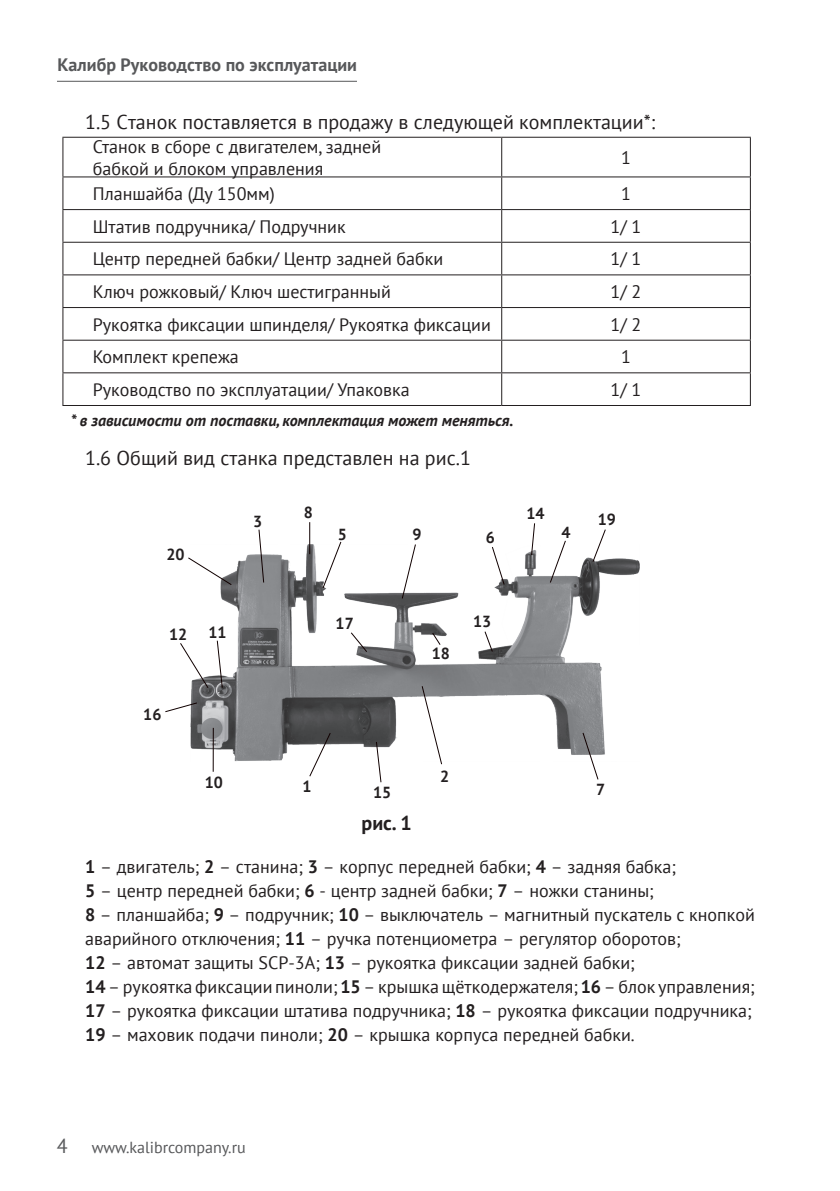
<style>
.page{position:relative;width:840px;height:1191px;background:#fff}
.page>*{position:absolute;margin:0;border:0;box-sizing:border-box;transform-origin:0 0}
.t1{font:20px "PT Sans";color:#231f20}
.t2{font:700 20px "PT Sans";color:#231f20}
.t3{font:18px/24px "PT Sans";color:#231f20}
.t4{font:700 18px "PT Sans";color:#57585a}
.t5{font:italic 700 16px "PT Sans";color:#231f20}
.t6{font:700 16px "PT Sans";color:#231f20}
.t7{font:16px "PT Sans";color:#57585a}
.s1{font-weight:700}
.s2{font-size:20px}
</style>
<div class="page">
<hr style="left:57px;top:81px;width:300px;height:1px;background:#57585a">
<hr style="left:62px;top:137px;width:439px;height:1px;background:#231f20">
<hr style="left:62px;top:138px;width:1px;height:38px;background:#231f20">
<hr style="left:501px;top:137px;width:249px;height:1px;background:#231f20">
<hr style="left:501px;top:138px;width:1px;height:38px;background:#231f20">
<hr style="left:749px;top:138px;width:1px;height:38px;background:#231f20">
<hr style="left:62px;top:176px;width:439px;height:1px;background:#231f20">
<hr style="left:62px;top:177px;width:1px;height:32px;background:#231f20">
<hr style="left:501px;top:176px;width:249px;height:1px;background:#231f20">
<hr style="left:501px;top:177px;width:1px;height:32px;background:#231f20">
<hr style="left:749px;top:177px;width:1px;height:32px;background:#231f20">
<hr style="left:62px;top:209px;width:439px;height:1px;background:#231f20">
<hr style="left:62px;top:210px;width:1px;height:32px;background:#231f20">
<hr style="left:501px;top:209px;width:249px;height:1px;background:#231f20">
<hr style="left:501px;top:210px;width:1px;height:32px;background:#231f20">
<hr style="left:749px;top:210px;width:1px;height:32px;background:#231f20">
<hr style="left:62px;top:242px;width:439px;height:1px;background:#231f20">
<hr style="left:62px;top:243px;width:1px;height:31px;background:#231f20">
<hr style="left:501px;top:242px;width:249px;height:1px;background:#231f20">
<hr style="left:501px;top:243px;width:1px;height:31px;background:#231f20">
<hr style="left:749px;top:243px;width:1px;height:31px;background:#231f20">
<hr style="left:62px;top:274px;width:439px;height:1px;background:#231f20">
<hr style="left:62px;top:275px;width:1px;height:32px;background:#231f20">
<hr style="left:501px;top:274px;width:249px;height:1px;background:#231f20">
<hr style="left:501px;top:275px;width:1px;height:32px;background:#231f20">
<hr style="left:749px;top:275px;width:1px;height:32px;background:#231f20">
<hr style="left:62px;top:307px;width:439px;height:1px;background:#231f20">
<hr style="left:62px;top:308px;width:1px;height:32px;background:#231f20">
<hr style="left:501px;top:307px;width:249px;height:1px;background:#231f20">
<hr style="left:501px;top:308px;width:1px;height:32px;background:#231f20">
<hr style="left:749px;top:308px;width:1px;height:32px;background:#231f20">
<hr style="left:62px;top:340px;width:439px;height:1px;background:#231f20">
<hr style="left:62px;top:341px;width:1px;height:31px;background:#231f20">
<hr style="left:501px;top:340px;width:249px;height:1px;background:#231f20">
<hr style="left:501px;top:341px;width:1px;height:31px;background:#231f20">
<hr style="left:749px;top:341px;width:1px;height:31px;background:#231f20">
<hr style="left:62px;top:372px;width:439px;height:1px;background:#231f20">
<hr style="left:62px;top:373px;width:1px;height:32px;background:#231f20">
<hr style="left:501px;top:372px;width:249px;height:1px;background:#231f20">
<hr style="left:501px;top:373px;width:1px;height:32px;background:#231f20">
<hr style="left:749px;top:373px;width:1px;height:32px;background:#231f20">
<hr style="left:62px;top:405px;width:439px;height:1px;background:#231f20">
<hr style="left:501px;top:405px;width:249px;height:1px;background:#231f20">
<img style="left:191px;top:544px;width:448px;height:217px">
<svg style="left:308px;top:731px;width:23px;height:46px"></svg>
<svg style="left:421px;top:685px;width:21px;height:80px"></svg>
<svg style="left:258px;top:529px;width:6px;height:54px"></svg>
<svg style="left:548px;top:540px;width:18px;height:44px"></svg>
<svg style="left:581px;top:731px;width:18px;height:49px"></svg>
<hr style="left:309px;top:522px;width:1px;height:32px;background:#100000">
<svg style="left:401px;top:544px;width:15px;height:55px"></svg>
<hr style="left:212px;top:728px;width:2px;height:43px;background:#100000">
<svg style="left:216px;top:639px;width:7px;height:50px"></svg>
<svg style="left:180px;top:642px;width:29px;height:47px"></svg>
<svg style="left:321px;top:541px;width:21px;height:48px"></svg>
<svg style="left:491px;top:546px;width:14px;height:40px"></svg>
<svg style="left:530px;top:523px;width:5px;height:33px"></svg>
<svg style="left:188px;top:556px;width:44px;height:30px"></svg>
<svg style="left:375px;top:741px;width:7px;height:42px"></svg>
<svg style="left:591px;top:529px;width:15px;height:34px"></svg>
<svg style="left:165px;top:701px;width:33px;height:12px"></svg>
<svg style="left:483px;top:630px;width:10px;height:23px"></svg>
<svg style="left:431px;top:631px;width:10px;height:15px"></svg>
<svg style="left:349px;top:631px;width:19px;height:22px"></svg>
<p class="t4" style="left:57px;top:52px;width:301px">Калибр Руководство по эксплуатации</p>
<p class="t1" style="left:85px;top:109px;width:571px">1.5 Станок поставляется в продажу в следующей комплектации*:</p>
<p class="t3" style="left:93px;top:135px;width:290px;line-height:22px">Станок в сборе с двигателем, задней бабкой и блоком управления</p>
<p class="t3" style="left:620px;top:145px;width:11px">1</p>
<p class="t3" style="left:93px;top:181px;width:183px">Планшайба (Ду 150мм)</p>
<p class="t3" style="left:620px;top:181px;width:11px">1</p>
<p class="t3" style="left:93px;top:214px;width:254px">Штатив подручника/ Подручник</p>
<p class="t3" style="left:610px;top:214px;width:32px">1/ 1</p>
<p class="t3" style="left:93px;top:247px;width:352px">Центр передней бабки/ Центр задней бабки</p>
<p class="t3" style="left:610px;top:247px;width:32px">1/ 1</p>
<p class="t3" style="left:93px;top:279px;width:299px">Ключ рожковый/ Ключ шестигранный</p>
<p class="t3" style="left:610px;top:279px;width:32px">1/ 2</p>
<p class="t3" style="left:93px;top:312px;width:399px">Рукоятка фиксации шпинделя/ Рукоятка фиксации</p>
<p class="t3" style="left:610px;top:312px;width:32px">1/ 2</p>
<p class="t3" style="left:93px;top:345px;width:147px">Комплект крепежа</p>
<p class="t3" style="left:620px;top:345px;width:11px">1</p>
<p class="t3" style="left:93px;top:377px;width:318px">Руководство по эксплуатации/ Упаковка</p>
<p class="t3" style="left:610px;top:377px;width:32px">1/ 1</p>
<p class="t5" style="left:71px;top:410px;width:444px">* в зависимости от поставки, комплектация может меняться.</p>
<p class="t1" style="left:85px;top:445px;width:387px">1.6 Общий вид станка представлен на рис.1</p>
<p class="t6" style="left:166px;top:543px;width:20px">20</p>
<p class="t6" style="left:169px;top:624px;width:20px">12</p>
<p class="t6" style="left:208px;top:621px;width:20px">11</p>
<p class="t6" style="left:143px;top:703px;width:20px">16</p>
<p class="t6" style="left:253px;top:510px;width:11px">3</p>
<p class="t6" style="left:303px;top:501px;width:11px">8</p>
<p class="t6" style="left:204px;top:772px;width:20px">10</p>
<p class="t6" style="left:302px;top:775px;width:11px">1</p>
<p class="t6" style="left:337px;top:523px;width:11px">5</p>
<p class="t6" style="left:412px;top:523px;width:11px">9</p>
<p class="t6" style="left:485px;top:526px;width:11px">6</p>
<p class="t6" style="left:335px;top:613px;width:20px">17</p>
<p class="t6" style="left:473px;top:611px;width:20px">13</p>
<p class="t6" style="left:431px;top:642px;width:20px">18</p>
<p class="t6" style="left:373px;top:782px;width:20px">15</p>
<p class="t2" style="left:361px;top:809px;width:52px">рис. 1</p>
<p class="t6" style="left:440px;top:765px;width:11px">2</p>
<p class="t6" style="left:526px;top:502px;width:20px">14</p>
<p class="t6" style="left:561px;top:522px;width:11px">4</p>
<p class="t6" style="left:597px;top:509px;width:20px">19</p>
<p class="t6" style="left:595px;top:778px;width:11px">7</p>
<p class="t3" style="left:85px;top:854px;width:670px"><span class="s1">1</span> – двигатель; <span class="s1">2</span> – станина; <span class="s1">3</span> – корпус передней бабки; <span class="s1">4</span> – задняя бабка;<br><span class="s1">5</span> – центр передней бабки; <span class="s1">6</span> - центр задней бабки; <span class="s1">7</span> – ножки станины;<br><span class="s1">8</span> – планшайба; <span class="s1">9</span> – подручник; <span class="s1">10</span> – выключатель – магнитный пускатель с кнопкой аварийного отключения; <span class="s1">11</span> – ручка потенциометра – регулятор оборотов;<br><span class="s1">12</span> – автомат защиты SCP-3A; <span class="s1">13</span> – рукоятка фиксации задней бабки;<br><span class="s1">14</span> – рукоятка фиксации пиноли; <span class="s1">15</span> – крышка щёткодержателя; <span class="s1">16</span> – блок управления; <span class="s1">17</span> – рукоятка фиксации штатива подручника; <span class="s1">18</span> – рукоятка фиксации подручника; <span class="s1">19</span> – маховик подачи пиноли; <span class="s1">20</span> – крышка корпуса передней бабки.</p>
<p class="t7" style="left:57px;top:1136px;width:190px"><span class="s2">4</span> www.kalibrcompany.ru</p>
</div>
